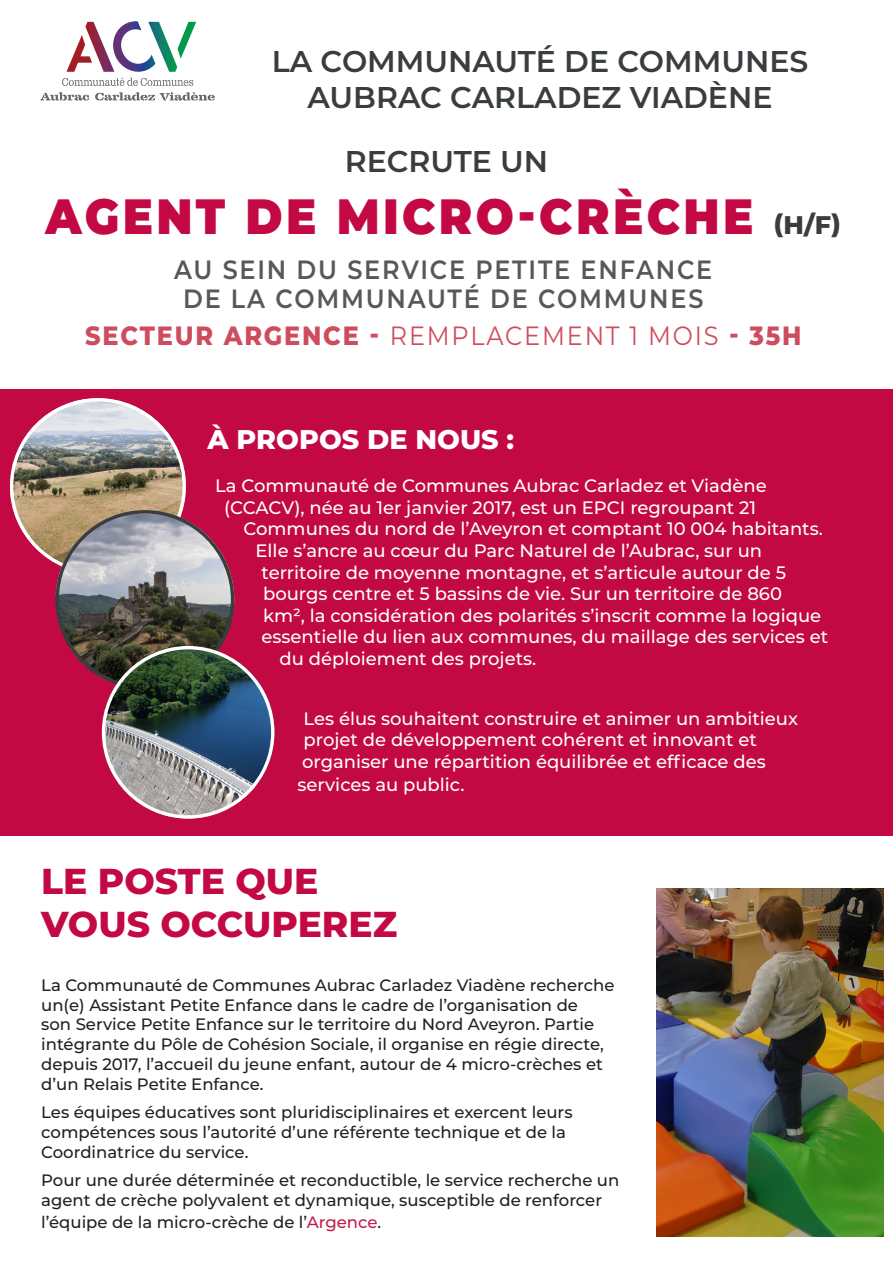
<style>
.page{position:relative;width:893px;height:1263px;background:#fff}
.page>*{position:absolute;margin:0;border:0;box-sizing:border-box;transform-origin:0 0}
.t1{font:900 49.5px "Montserrat";letter-spacing:.075em;color:#c30944;scale:.91 1}
.t2{font:800 36px/43.2px "Montserrat";color:#c30944}
.t3{font:600 30px/36px "Montserrat";color:#393d40;text-align:center}
.t4{font:800 27px "Montserrat";color:#fff}
.t5{font:600 26.4px/28.8px "Montserrat";letter-spacing:.075em;color:#57585a;text-align:center;scale:.91 1}
.t6{font:800 26.4px "Montserrat";letter-spacing:.075em;color:#ce4c5d;scale:.91 1}
.t7{font:500 18px/21.6px "Montserrat";color:#fff}
.t8{font:500 16.5px/19.8px "Montserrat";color:#231f20}
.s1{font-weight:800;font-size:25.5px;color:#393d40}
.s2{font-weight:400}
.s3{color:#c21c4a}
</style>
<div class="page">
<div style="left:0;top:389px;width:893px;height:447px;background:#c30944"></div>
<img style="left:10px;top:398px;width:176px;height:176px;border-radius:88px">
<img style="left:55px;top:514px;width:179px;height:166px">
<img style="left:105px;top:646px;width:169px;height:173px">
<img style="left:657px;top:889px;width:227px;height:347px">
<svg style="left:40px;top:92px;width:175px;height:9px"></svg>
<svg style="left:62px;top:21px;width:134px;height:65px"></svg>
<p class="t3" style="left:272px;top:42px;width:538px">LA COMMUNAUTÉ DE COMMUNES<br>AUBRAC CARLADEZ VIADÈNE</p>
<p class="t3" style="left:345px;top:141px;width:205px">RECRUTE UN</p>
<p class="t1" style="left:46px;top:179px;width:876px">AGENT DE MICRO-CRÈCHE <span class="s1">(H/F)</span></p>
<p class="t5" style="left:174px;top:254px;width:593px">AU SEIN DU SERVICE PETITE ENFANCE<br>DE LA COMMUNAUTÉ DE COMMUNES</p>
<p class="t6" style="left:85px;top:316px;width:789px">SECTEUR ARGENCE - <span class="s2">REMPLACEMENT 1 MOIS</span> - 35H</p>
<p class="t4" style="left:208px;top:420px;width:308px">À PROPOS DE NOUS :</p>
<p class="t7" style="left:215px;top:474px;width:553px">La Communauté de Communes Aubrac Carladez et Viadène</p>
<p class="t7" style="left:224px;top:496px;width:534px">(CCACV), née au 1er janvier 2017, est un EPCI regroupant 21</p>
<p class="t7" style="left:244px;top:517px;width:581px">Communes du nord de l’Aveyron et comptant 10 004 habitants.</p>
<p class="t7" style="left:256px;top:539px;width:508px">Elle s’ancre au cœur du Parc Naturel de l’Aubrac, sur un</p>
<p class="t7" style="left:262px;top:561px;width:526px">territoire de moyenne montagne, et s’articule autour de 5</p>
<p class="t7" style="left:263px;top:582px;width:520px">bourgs centre et 5 bassins de vie. Sur un territoire de 860</p>
<p class="t7" style="left:263px;top:604px;width:560px">km², la considération des polarités s’inscrit comme la logique</p>
<p class="t7" style="left:262px;top:625px;width:568px">essentielle du lien aux communes, du maillage des services et</p>
<p class="t7" style="left:280px;top:647px;width:258px">du déploiement des projets.</p>
<p class="t7" style="left:302px;top:707px;width:497px">Les élus souhaitent construire et animer un ambitieux projet de développement cohérent et innovant et organiser une répartition équilibrée et efficace des</p>
<p class="t7" style="left:298px;top:773px;width:169px">services au public.</p>
<p class="t2" style="left:41px;top:857px;width:357px">LE POSTE QUE<br>VOUS OCCUPEREZ</p>
<p class="t8" style="left:41px;top:974px;width:575px">La Communauté de Communes Aubrac Carladez Viadène recherche un(e) Assistant Petite Enfance dans le cadre de l’organisation de<br>son Service Petite Enfance sur le territoire du Nord Aveyron. Partie intégrante du Pôle de Cohésion Sociale, il organise en régie directe, depuis 2017, l’accueil du jeune enfant, autour de 4 micro-crèches et d’un Relais Petite Enfance.</p>
<p class="t8" style="left:41px;top:1102px;width:533px">Les équipes éducatives sont pluridisciplinaires et exercent leurs compétences sous l’autorité d’une référente technique et de la<br>Coordinatrice du service.</p>
<p class="t8" style="left:41px;top:1170px;width:580px">Pour une durée déterminée et reconductible, le service recherche un agent de crèche polyvalent et dynamique, susceptible de renforcer</p>
<p class="t8" style="left:41px;top:1211px;width:342px">l’équipe de la micro-crèche de l’<span class="s3">Argence</span>.</p>
</div>
